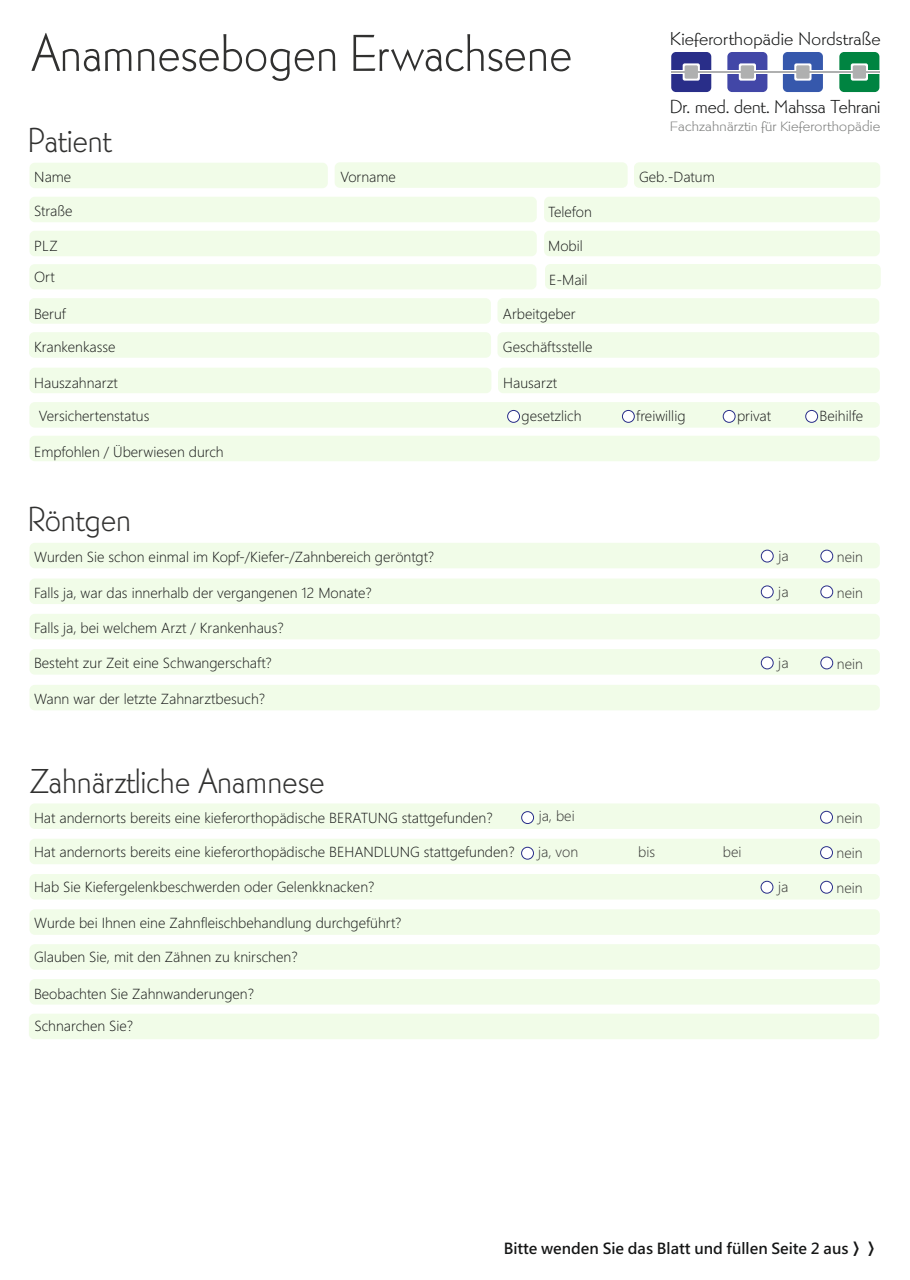
<style>
.page{position:relative;width:910px;height:1280px;background:#fff}
.page>*{position:absolute;margin:0;border:0;box-sizing:border-box;transform-origin:0 0}
.t1{font:54px "Bernhard Gothic EF";color:#313130}
.t2{font:36px "Bernhard Gothic EF";color:#313130}
.t3{font:19.65px "Bernhard Gothic EF";letter-spacing:-.015em;color:#151616;scale:1.1 1}
.t4{font:19.35px "Bernhard Gothic EF";color:#151616;scale:1.14 1}
.t5{font:15.9px "Bernhard Gothic EF";color:#818281;scale:1.14 1}
.t6{font:700 15px "Microsoft Jheng Hei";color:#151616}
.t7{font:300 13.5px "Microsoft Jheng Hei";color:#151616}
.t8{font:300 13.5px "Microsoft Jheng Hei";color:#313130}
.s1{font-size:14.1px}
.s2{font-family:"Microsoft Ya Hei"}
</style>
<div class="page">
<div style="left:29px;top:298px;width:462px;height:26px;background:#f1fce8;border-radius:5px"></div>
<div style="left:497px;top:298px;width:382px;height:26px;background:#f1fce8;border-radius:5px"></div>
<div style="left:29px;top:332px;width:462px;height:26px;background:#f1fce8;border-radius:5px"></div>
<div style="left:497px;top:332px;width:382px;height:26px;background:#f1fce8;border-radius:5px"></div>
<div style="left:30px;top:163px;width:298px;height:25px;background:#f1fce8;border-radius:5px"></div>
<div style="left:335px;top:162px;width:293px;height:26px;background:#f1fce8;border-radius:5px"></div>
<div style="left:634px;top:162px;width:246px;height:26px;background:#f1fce8;border-radius:5px"></div>
<div style="left:30px;top:543px;width:850px;height:25px;background:#f1fce8;border-radius:5px"></div>
<div style="left:30px;top:803px;width:850px;height:26px;background:#f1fce8;border-radius:5px"></div>
<div style="left:30px;top:197px;width:507px;height:25px;background:#f1fce8;border-radius:5px"></div>
<div style="left:544px;top:197px;width:336px;height:25px;background:#f1fce8;border-radius:5px"></div>
<div style="left:30px;top:578px;width:850px;height:26px;background:#f1fce8;border-radius:5px"></div>
<div style="left:30px;top:839px;width:850px;height:25px;background:#f1fce8;border-radius:5px"></div>
<div style="left:30px;top:231px;width:507px;height:25px;background:#f1fce8;border-radius:5px"></div>
<div style="left:29px;top:264px;width:507px;height:25px;background:#f1fce8;border-radius:5px"></div>
<div style="left:544px;top:231px;width:336px;height:25px;background:#f1fce8;border-radius:5px"></div>
<div style="left:545px;top:264px;width:336px;height:25px;background:#f1fce8;border-radius:5px"></div>
<div style="left:30px;top:614px;width:850px;height:25px;background:#f1fce8;border-radius:5px"></div>
<div style="left:30px;top:874px;width:850px;height:25px;background:#f1fce8;border-radius:5px"></div>
<div style="left:30px;top:368px;width:461px;height:25px;background:#f1fce8;border-radius:5px"></div>
<div style="left:498px;top:368px;width:382px;height:25px;background:#f1fce8;border-radius:5px"></div>
<div style="left:30px;top:649px;width:850px;height:26px;background:#f1fce8;border-radius:5px"></div>
<div style="left:30px;top:909px;width:850px;height:26px;background:#f1fce8;border-radius:5px"></div>
<div style="left:30px;top:436px;width:850px;height:25px;background:#f1fce8;border-radius:5px"></div>
<div style="left:29px;top:402px;width:851px;height:26px;background:#f1fce8;border-radius:5px"></div>
<div style="left:30px;top:685px;width:850px;height:25px;background:#f1fce8;border-radius:5px"></div>
<div style="left:30px;top:944px;width:850px;height:26px;background:#f1fce8;border-radius:5px"></div>
<div style="left:30px;top:979px;width:850px;height:25px;background:#f1fce8;border-radius:5px"></div>
<div style="left:29px;top:1014px;width:850px;height:25px;background:#f1fce8;border-radius:5px"></div>
<div style="left:671px;top:52px;width:40px;height:40px;background:#292e89;border-radius:5px"></div>
<div style="left:839px;top:52px;width:40px;height:40px;background:#008441;border-radius:5px"></div>
<div style="left:783px;top:52px;width:40px;height:40px;background:#3658ac;border-radius:5px"></div>
<div style="left:727px;top:52px;width:40px;height:40px;background:#4247a7;border-radius:5px"></div>
<hr style="left:671px;top:71px;width:209px;height:3px;background:#fff">
<svg style="left:683px;top:63px;width:17px;height:18px"></svg>
<div style="left:685px;top:65px;width:13px;height:14px;background:#afb0b0;border-radius:2px"></div>
<svg style="left:739px;top:63px;width:17px;height:18px"></svg>
<div style="left:741px;top:65px;width:13px;height:14px;background:#afb0b0;border-radius:2px"></div>
<div style="left:794px;top:63px;width:17px;height:18px;background:#fff;border-radius:2px"></div>
<div style="left:796px;top:65px;width:14px;height:14px;background:#afb0b0;border-radius:2px"></div>
<svg style="left:851px;top:63px;width:17px;height:18px"></svg>
<div style="left:853px;top:65px;width:13px;height:14px;background:#afb0b0;border-radius:2px"></div>
<hr style="left:671px;top:72px;width:208px;height:1px;background:#afb0b0">
<div style="left:507px;top:410px;width:13px;height:12px;background:#fff;border:1px solid #292e89;border-radius:50%"></div>
<div style="left:761px;top:550px;width:12px;height:12px;background:#fff;border:1px solid #292e89;border-radius:50%"></div>
<div style="left:761px;top:586px;width:12px;height:12px;background:#fff;border:1px solid #292e89;border-radius:50%"></div>
<div style="left:761px;top:657px;width:12px;height:12px;background:#fff;border:1px solid #292e89;border-radius:50%"></div>
<div style="left:761px;top:881px;width:12px;height:12px;background:#fff;border:1px solid #292e89;border-radius:50%"></div>
<div style="left:521px;top:811px;width:13px;height:13px;background:#fff;border:1px solid #292e89;border-radius:50%"></div>
<div style="left:521px;top:847px;width:13px;height:12px;background:#fff;border:1px solid #292e89;border-radius:50%"></div>
<div style="left:622px;top:410px;width:12px;height:12px;background:#fff;border:1px solid #292e89;border-radius:50%"></div>
<div style="left:821px;top:550px;width:12px;height:12px;background:#fff;border:1px solid #292e89;border-radius:50%"></div>
<div style="left:820px;top:811px;width:13px;height:12px;background:#fff;border:1px solid #292e89;border-radius:50%"></div>
<div style="left:821px;top:586px;width:12px;height:12px;background:#fff;border:1px solid #292e89;border-radius:50%"></div>
<div style="left:820px;top:846px;width:13px;height:13px;background:#fff;border:1px solid #292e89;border-radius:50%"></div>
<div style="left:821px;top:657px;width:12px;height:12px;background:#fff;border:1px solid #292e89;border-radius:50%"></div>
<div style="left:820px;top:881px;width:13px;height:12px;background:#fff;border:1px solid #292e89;border-radius:50%"></div>
<div style="left:723px;top:410px;width:12px;height:12px;background:#fff;border:1px solid #292e89;border-radius:50%"></div>
<div style="left:805px;top:410px;width:13px;height:12px;background:#fff;border:1px solid #292e89;border-radius:50%"></div>
<h1 class="t1" style="left:31px;top:30px;width:543px">Anamnesebogen Erwachsene</h1>
<h2 class="t2" style="left:28px;top:125px;width:85px">Patient</h2>
<h3 class="t4" style="left:670px;top:30px;width:186px">Kieferorthopädie Nordstraße</h3>
<h3 class="t3" style="left:670px;top:98px;width:193px">Dr. med. dent. Mahssa Tehrani</h3>
<p class="t5" style="left:670px;top:119px;width:186px"><span class="s1">F</span>achzahnärzt<span class="s1">in</span> für <span class="s1">K</span>ieferorthopädie</p>
<p class="t7" style="left:34px;top:170px;width:38px">Name</p>
<p class="t7" style="left:34px;top:204px;width:40px">Straße</p>
<p class="t7" style="left:34px;top:239px;width:25px">PLZ</p>
<p class="t7" style="left:34px;top:270px;width:22px">Ort</p>
<p class="t7" style="left:34px;top:307px;width:34px">Beruf</p>
<p class="t7" style="left:34px;top:340px;width:83px">Krankenkasse</p>
<p class="t7" style="left:34px;top:376px;width:85px">Hauszahnarzt</p>
<p class="t7" style="left:39px;top:409px;width:112px">Versichertenstatus</p>
<p class="t7" style="left:34px;top:445px;width:191px">Empfohlen / Überwiesen durch</p>
<h2 class="t2" style="left:28px;top:504px;width:105px">Röntgen</h2>
<p class="t7" style="left:340px;top:170px;width:57px">Vorname</p>
<p class="t7" style="left:639px;top:170px;width:77px">Geb.-Datum</p>
<p class="t7" style="left:548px;top:205px;width:45px">Telefon</p>
<p class="t7" style="left:548px;top:239px;width:36px">Mobil</p>
<p class="t7" style="left:549px;top:273px;width:40px">E-Mail</p>
<p class="t7" style="left:503px;top:307px;width:74px">Arbeitgeber</p>
<p class="t7" style="left:503px;top:340px;width:91px">Geschäftsstelle</p>
<p class="t7" style="left:503px;top:376px;width:56px">Hausarzt</p>
<p class="t7" style="left:521px;top:409px;width:62px">gesetzlich</p>
<p class="t7" style="left:636px;top:409px;width:51px">freiwillig</p>
<p class="t7" style="left:737px;top:409px;width:35px">privat</p>
<p class="t7" style="left:819px;top:409px;width:45px">Beihilfe</p>
<p class="t7" style="left:34px;top:550px;width:402px">Wurden Sie schon einmal im Kopf-/Kiefer-/Zahnbereich geröntgt?</p>
<p class="t7" style="left:34px;top:586px;width:339px">Falls ja, war das innerhalb der vergangenen 12 Monate?</p>
<p class="t7" style="left:34px;top:621px;width:251px">Falls ja, bei welchem Arzt / Krankenhaus?</p>
<p class="t7" style="left:34px;top:656px;width:239px">Besteht zur Zeit eine Schwangerschaft?</p>
<p class="t7" style="left:34px;top:691px;width:233px">Wann war der letzte Zahnarztbesuch?</p>
<h2 class="t2" style="left:30px;top:766px;width:296px">Zahnärztliche Anamnese</h2>
<p class="t7" style="left:34px;top:811px;width:460px">Hat andernorts bereits eine kieferorthopädische BERATUNG stattgefunden?</p>
<p class="t7" style="left:34px;top:845px;width:482px">Hat andernorts bereits eine kieferorthopädische BEHANDLUNG stattgefunden?</p>
<p class="t7" style="left:34px;top:880px;width:342px">Hab Sie Kiefergelenkbeschwerden oder Gelenkknacken?</p>
<p class="t7" style="left:34px;top:915px;width:369px">Wurde bei Ihnen eine Zahnfleischbehandlung durchgeführt?</p>
<p class="t7" style="left:34px;top:950px;width:265px">Glauben Sie, mit den Zähnen zu knirschen?</p>
<p class="t7" style="left:34px;top:986px;width:222px">Beobachten Sie Zahnwanderungen?</p>
<p class="t7" style="left:34px;top:1019px;width:100px">Schnarchen Sie?</p>
<p class="t8" style="left:539px;top:809px;width:38px">ja, bei</p>
<p class="t8" style="left:538px;top:845px;width:42px">ja, von</p>
<p class="t8" style="left:638px;top:845px;width:18px">bis</p>
<p class="t8" style="left:723px;top:845px;width:20px">bei</p>
<p class="t8" style="left:778px;top:549px;width:12px">ja</p>
<p class="t8" style="left:778px;top:585px;width:12px">ja</p>
<p class="t8" style="left:778px;top:656px;width:12px">ja</p>
<p class="t8" style="left:778px;top:880px;width:12px">ja</p>
<p class="t8" style="left:837px;top:550px;width:28px">nein</p>
<p class="t8" style="left:837px;top:586px;width:28px">nein</p>
<p class="t8" style="left:837px;top:657px;width:28px">nein</p>
<p class="t8" style="left:837px;top:811px;width:28px">nein</p>
<p class="t8" style="left:837px;top:846px;width:28px">nein</p>
<p class="t8" style="left:837px;top:881px;width:28px">nein</p>
<p class="t6" style="left:504px;top:1240px;width:380px">Bitte wenden Sie das Blatt und füllen Seite 2 aus <span class="s2">〉〉</span></p>
</div>
